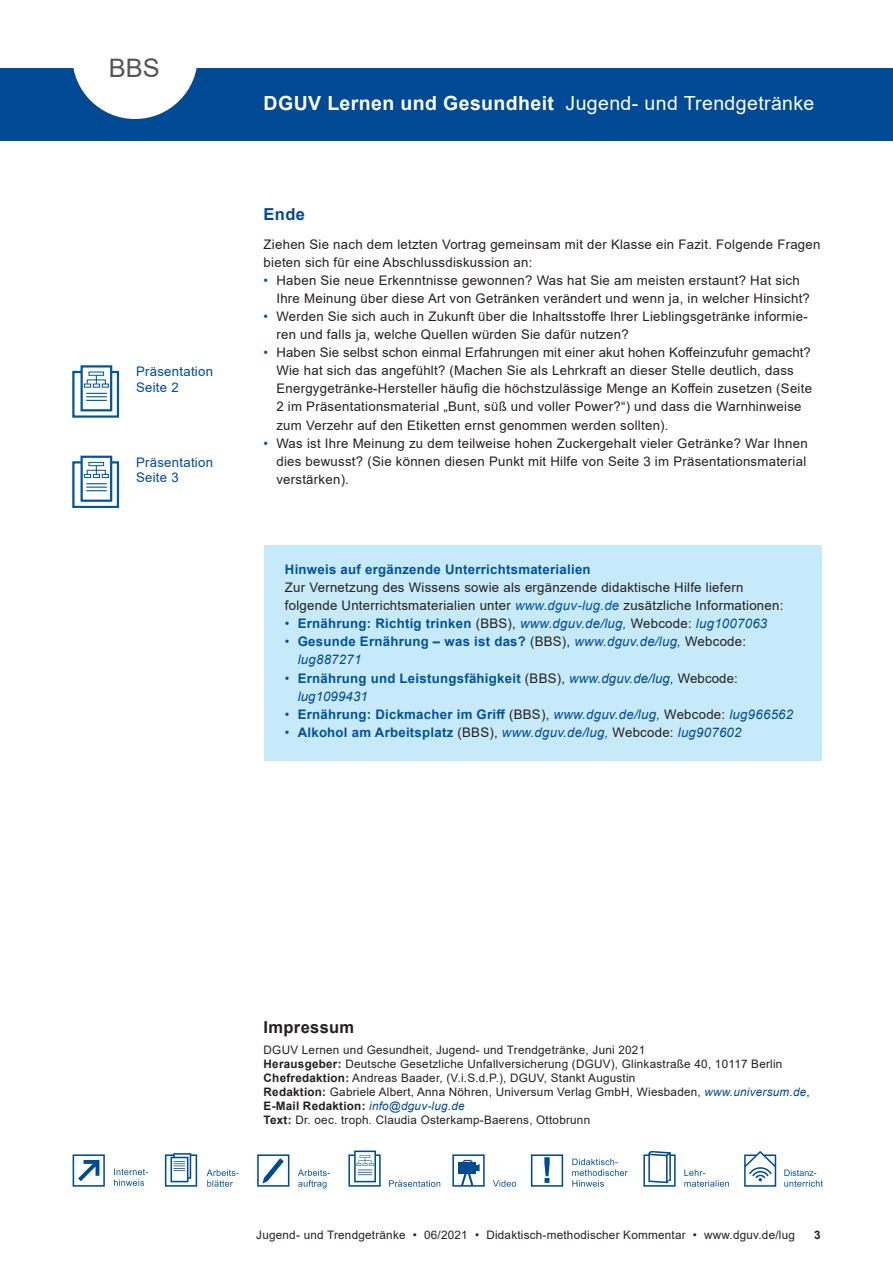
<style>
.page{position:relative;width:893px;height:1263px;background:#fff}
.page>*{position:absolute;margin:0;border:0;box-sizing:border-box;transform-origin:0 0}
.t1{font:25.5px "Arial";color:#555}
.t2{font:700 19.5px "Arial";letter-spacing:.02em;color:#fff}
.Impressum_Ueberschri{font:700 16.5px "Arial";letter-spacing:.02em;color:#231f20}
.Zwischenueberschrift{font:700 16.5px "Arial";color:#004994}
.Fliesstext_Aufzaehlu{font:13.2px/18px "Arial";letter-spacing:.02em;color:#231f20}
.Fliesstext{font:13.2px/18px "Arial";letter-spacing:.02em;color:#231f20}
.Fliesstext_Aufzaehlu-2{font:700 13.2px/18px "Arial";letter-spacing:.02em;color:#01519b}
.Fliesstext_Aufzaehlu-3{font:italic 13.2px "Arial";letter-spacing:.02em;color:#004994}
.Fliesstext-2{font:700 13.2px "Arial";letter-spacing:.02em;color:#01519b}
.hinweis_links{font:13.2px/15.9px "Arial";letter-spacing:.02em;color:#004994}
.Impressum_Text{font:11.7px/14.1px "Arial";letter-spacing:.02em;color:#231f20}
.t3{font:700 11.7px "Arial";color:#231f20}
.s1{font-weight:400}
.s2{color:#01519b}
.s3{font-style:italic;color:#01519b}
.s4{font-style:normal;color:#01519b}
.s5{font-weight:700;font-style:normal;color:#01519b}
.s6{font-style:normal;color:#231f20}
.s7{font-weight:400;color:#231f20}
.s8{font-weight:400;font-style:italic;color:#004994}
.s9{font-weight:700}
.s10{font-style:italic;color:#004994}
</style>
<div class="page">
<div style="left:0;top:68px;width:893px;height:72px;background:#004994"></div>
<svg style="left:73px;top:68px;width:124px;height:51px"></svg>
<div style="left:264px;top:545px;width:557px;height:216px;background:#c6eafa"></div>
<svg style="left:73px;top:1154px;width:32px;height:33px"></svg>
<svg style="left:114px;top:1168px;width:34px;height:18px"></svg>
<svg style="left:165px;top:1153px;width:32px;height:34px"></svg>
<svg style="left:207px;top:1169px;width:32px;height:18px"></svg>
<svg style="left:257px;top:1154px;width:32px;height:33px"></svg>
<svg style="left:298px;top:1169px;width:32px;height:19px"></svg>
<svg style="left:348px;top:1150px;width:33px;height:37px"></svg>
<svg style="left:452px;top:1154px;width:33px;height:33px"></svg>
<svg style="left:493px;top:1180px;width:23px;height:7px"></svg>
<svg style="left:531px;top:1154px;width:32px;height:33px"></svg>
<svg style="left:572px;top:1158px;width:56px;height:29px"></svg>
<svg style="left:389px;top:1180px;width:51px;height:7px"></svg>
<div style="left:744px;top:1154px;width:32px;height:33px;background:#fff;border:2px solid #004a94"></div>
<svg style="left:744px;top:1151px;width:33px;height:30px"></svg>
<svg style="left:684px;top:1169px;width:45px;height:18px"></svg>
<svg style="left:643px;top:1151px;width:33px;height:36px"></svg>
<svg style="left:784px;top:1169px;width:39px;height:18px"></svg>
<div style="left:73px;top:372px;width:45px;height:45px;background:linear-gradient(to right,#fff,#fff)"></div>
<div style="left:72px;top:371px;width:47px;height:46px;border:2px solid #01559c"></div>
<div style="left:82px;top:366px;width:29px;height:44px;background:#fff"></div>
<div style="left:81px;top:365px;width:31px;height:46px;border:2px solid #01559c"></div>
<svg style="left:86px;top:393px;width:21px;height:8px"></svg>
<svg style="left:89px;top:372px;width:15px;height:3px"></svg>
<svg style="left:84px;top:375px;width:25px;height:12px"></svg>
<div style="left:73px;top:462px;width:45px;height:45px;background:linear-gradient(to right,#fff,#fff)"></div>
<div style="left:72px;top:461px;width:47px;height:47px;border:2px solid #01559c"></div>
<div style="left:82px;top:457px;width:29px;height:44px;background:#fff"></div>
<div style="left:81px;top:456px;width:31px;height:46px;border:2px solid #01559c"></div>
<svg style="left:89px;top:462px;width:15px;height:4px"></svg>
<svg style="left:84px;top:466px;width:25px;height:25px"></svg>
<h1 class="t1" style="left:109px;top:50px;width:53px">BBS</h1>
<p class="hinweis_links" style="left:136px;top:364px;width:79px">Präsentation<br>Seite 2</p>
<p class="hinweis_links" style="left:136px;top:454px;width:79px">Präsentation<br>Seite 3</p>
<h2 class="t2" style="left:264px;top:89px;width:552px">DGUV Lernen und Gesundheit <span class="s1">Jugend- und Trendgetränke</span></h2>
<p class="Zwischenueberschrift" style="left:264px;top:203px;width:43px">Ende</p>
<p class="Fliesstext" style="left:264px;top:235px;width:558px">Ziehen Sie nach dem letzten Vortrag gemeinsam mit der Klasse ein Fazit. Folgende Fragen bieten sich für eine Abschlussdiskussion an:</p>
<p class="Fliesstext_Aufzaehlu" style="left:276px;top:271px;width:535px;text-indent:-13px"><span class="s2">•</span> Haben Sie neue Erkenntnisse gewonnen? Was hat Sie am meisten erstaunt? Hat sich<br>Ihre Meinung über diese Art von Getränken verändert und wenn ja, in welcher Hinsicht?</p>
<p class="Fliesstext_Aufzaehlu" style="left:276px;top:307px;width:533px;text-indent:-13px"><span class="s2">•</span> Werden Sie sich auch in Zukunft über die Inhaltsstoffe Ihrer Lieblingsgetränke informie&shy;ren und falls ja, welche Quellen würden Sie dafür nutzen?</p>
<p class="Fliesstext_Aufzaehlu" style="left:276px;top:343px;width:537px;text-indent:-13px"><span class="s2">•</span> Haben Sie selbst schon einmal Erfahrungen mit einer akut hohen Koffeinzufuhr gemacht?<br>Wie hat sich das angefühlt? (Machen Sie als Lehrkraft an dieser Stelle deutlich, dass Energygetränke-Hersteller häufig die höchstzulässige Menge an Koffein zusetzen (Seite 2 im Präsentationsmaterial „Bunt, süß und voller Power?“) und dass die Warnhinweise zum Verzehr auf den Etiketten ernst genommen werden sollten).</p>
<p class="Fliesstext_Aufzaehlu" style="left:276px;top:434px;width:533px;text-align:justify;text-indent:-13px"><span class="s2">•</span> Was ist Ihre Meinung zu dem teilweise hohen Zuckergehalt vieler Getränke? War Ihnen dies bewusst? (Sie können diesen Punkt mit Hilfe von Seite 3 im Präsentationsmaterial verstärken).</p>
<p class="Fliesstext-2" style="left:285px;top:560px;width:307px">Hinweis auf ergänzende Unterrichtsmaterialien</p>
<p class="Fliesstext" style="left:285px;top:578px;width:460px">Zur Vernetzung des Wissens sowie als ergänzende didaktische Hilfe liefern</p>
<p class="Fliesstext" style="left:285px;top:596px;width:500px">folgende Unterrichtsmaterialien unter <span class="s3">www.dguv-lug.de</span> zusätzliche Informationen:</p>
<p class="Fliesstext_Aufzaehlu-3" style="left:285px;top:615px;width:484px"><span class="s4">•</span> <span class="s5">Ernährung: Richtig trinken</span> <span class="s6">(BBS),</span> www.dguv.de/lug, <span class="s6">Webcode:</span> lug1007063</p>
<p class="Fliesstext_Aufzaehlu-2" style="left:298px;top:633px;width:450px;text-indent:-13px"><span class="s1">•</span> Gesunde Ernährung – was ist das? <span class="s7">(BBS),</span> <span class="s8">www.dguv.de/lug,</span> <span class="s7">Webcode: </span><span class="s8">lug887271</span></p>
<p class="Fliesstext_Aufzaehlu-2" style="left:298px;top:669px;width:442px;text-indent:-13px"><span class="s1">•</span> Ernährung und Leistungsfähigkeit <span class="s7">(BBS),</span> <span class="s8">www.dguv.de/lug,</span> <span class="s7">Webcode: </span><span class="s8">lug1099431</span></p>
<p class="Fliesstext_Aufzaehlu-2" style="left:285px;top:705px;width:510px"><span class="s1">•</span> Ernährung: Dickmacher im Griff <span class="s7">(BBS),</span> <span class="s8">www.dguv.de/lug,</span> <span class="s7">Webcode:</span> <span class="s8">lug966562</span></p>
<p class="Fliesstext_Aufzaehlu-3" style="left:285px;top:723px;width:458px"><span class="s4">•</span> <span class="s5">Alkohol am Arbeitsplatz</span> <span class="s6">(BBS),</span> www.dguv.de/lug, <span class="s6">Webcode:</span> lug907602</p>
<p class="Impressum_Ueberschri" style="left:264px;top:1016px;width:92px">Impressum</p>
<p class="Impressum_Text" style="left:264px;top:1043px;width:520px">DGUV Lernen und Gesundheit, Jugend- und Trendgetränke, Juni 2021<br><span class="s9">Herausgeber:</span> Deutsche Gesetzliche Unfallversicherung (DGUV), Glinkastraße 40, 10117 Berlin<br><span class="s9">Chefredaktion:</span> Andreas Baader, (V.i.S.d.P.), DGUV, Stankt Augustin</p>
<p class="Impressum_Text" style="left:264px;top:1085px;width:548px"><span class="s9">Redaktion:</span> Gabriele Albert, Anna Nöhren, Universum Verlag GmbH, Wiesbaden, <span class="s10">www.universum.de</span>,<br><span class="s9">E-Mail Redaktion:</span> <span class="s10">info@dguv-lug.de</span></p>
<p class="Impressum_Text" style="left:264px;top:1113px;width:328px"><span class="s9">Text:</span> Dr. oec. troph. Claudia Osterkamp-Baerens, Ottobrunn</p>
<p class="Impressum_Text" style="left:256px;top:1228px;width:540px">Jugend- und Trendgetränke • 06/2021 • Didaktisch-methodischer Kommentar • www.dguv.de/lug</p>
<p class="t3" style="left:814px;top:1227px;width:8px">3</p>
</div>
